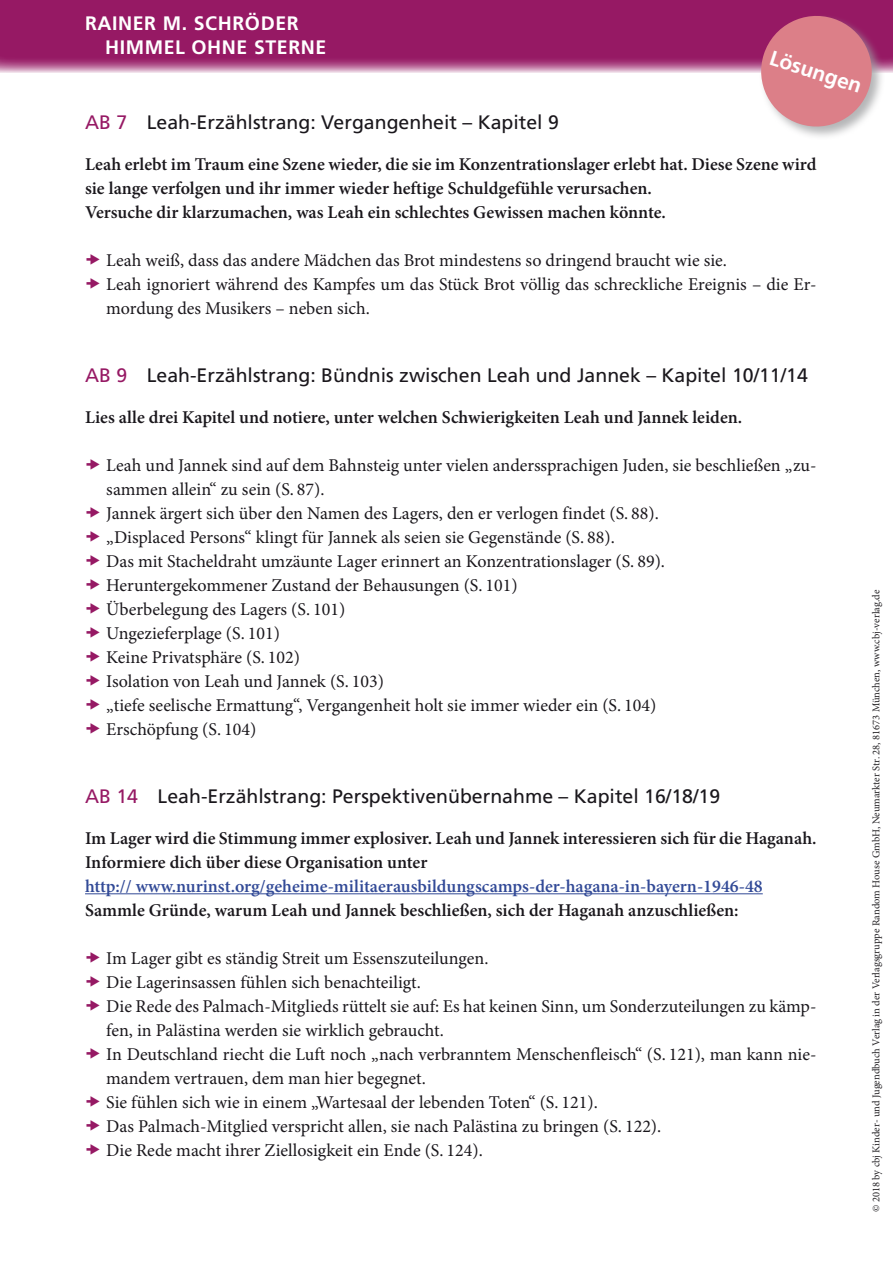
<style>
.page{position:relative;width:893px;height:1263px;background:#fff}
.page>*{position:absolute;margin:0;border:0;box-sizing:border-box;transform-origin:0 0}
.t1{font:700 21px "Frutiger LT Pro";color:#fff}
.t2{font:19.5px "Frutiger LT Pro";color:#1a171c}
.t3{font:700 19.5px/24px "Frutiger LT Pro";letter-spacing:.03em;color:#fff}
.t4{font:18px/24px "Minion Pro";color:#1a171c}
.t5{font:600 18px/24px "Minion Pro";color:#1a171c}
.t6{font:600 18px "Minion Pro";color:#324a97}
.t7{font:10.5px "Minion Pro";color:#232124}
.s1{color:#961964}
</style>
<div class="page">
<svg style="left:0;top:0;width:893px;height:72px;background:#9c276d"></svg>
<div style="left:759px;top:14px;width:127px;height:127px;background:#9d9ea0;opacity:.75"></div>
<svg style="left:754px;top:9px;width:124px;height:124px;background:#d18194"></svg>
<hr style="left:85px;top:893px;width:678px;height:1px;background:#324a97">
<p class="t3" style="left:105px;top:12px;width:223px;text-indent:-20px">RAINER M. SCHRÖDER<br>HIMMEL OHNE STERNE</p>
<p class="t1" style="left:774px;top:45px;width:97px;rotate:18deg">Lösungen</p>
<p class="t2" style="left:85px;top:111px;width:475px"><span class="s1">AB 7</span> Leah-Erzählstrang: Vergangenheit – Kapitel 9</p>
<p class="t5" style="left:85px;top:153px;width:733px">Leah erlebt im Traum eine Szene wieder, die sie im Konzentrationslager erlebt hat. Diese Szene wird sie lange verfolgen und ihr immer wieder heftige Schuldgefühle verursachen.<br>Versuche dir klarzumachen, was Leah ein schlechtes Gewissen machen könnte.</p>
<p class="t4" style="left:106px;top:249px;width:712px">Leah weiß, dass das andere Mädchen das Brot mindestens so dringend braucht wie sie.<br>Leah ignoriert während des Kampfes um das Stück Brot völlig das schreckliche Ereignis – die Er&shy;mordung des Musikers – neben sich.</p>
<p class="t2" style="left:85px;top:364px;width:724px"><span class="s1">AB 9</span> Leah-Erzählstrang: Bündnis zwischen Leah und Jannek – Kapitel 10/11/14</p>
<p class="t5" style="left:85px;top:405px;width:659px">Lies alle drei Kapitel und notiere, unter welchen Schwierigkeiten Leah und Jannek leiden.</p>
<p class="t4" style="left:106px;top:453px;width:712px">Leah und Jannek sind auf dem Bahnsteig unter vielen anderssprachigen Juden, sie beschließen „zu&shy;sammen allein“ zu sein (S. 87).<br>Jannek ärgert sich über den Namen des Lagers, den er verlogen findet (S. 88).<br>„Displaced Persons“ klingt für Jannek als seien sie Gegenstände (S. 88).<br>Das mit Stacheldraht umzäunte Lager erinnert an Konzentrationslager (S. 89).<br>Heruntergekommener Zustand der Behausungen (S. 101)<br>Überbelegung des Lagers (S. 101)<br>Ungezieferplage (S. 101)<br>Keine Privatsphäre (S. 102)<br>Isolation von Leah und Jannek (S. 103)<br>„tiefe seelische Ermattung“, Vergangenheit holt sie immer wieder ein (S. 104)<br>Erschöpfung (S. 104)</p>
<p class="t2" style="left:85px;top:784px;width:637px"><span class="s1">AB 14</span> Leah-Erzählstrang: Perspektivenübernahme – Kapitel 16/18/19</p>
<p class="t5" style="left:85px;top:826px;width:733px">Im Lager wird die Stimmung immer explosiver. Leah und Jannek interessieren sich für die Haganah.<br>Informiere dich über diese Organisation unter</p>
<p class="t6" style="left:85px;top:873px;width:679px">http:// www.nurinst.org/geheime-militaerausbildungscamps-der-hagana-in-bayern-1946-48</p>
<p class="t5" style="left:85px;top:898px;width:655px">Sammle Gründe, warum Leah und Jannek beschließen, sich der Haganah anzuschließen:</p>
<p class="t4" style="left:106px;top:946px;width:712px">Im Lager gibt es ständig Streit um Essenszuteilungen.<br>Die Lagerinsassen fühlen sich benachteiligt.<br>Die Rede des Palmach-Mitglieds rüttelt sie auf: Es hat keinen Sinn, um Sonderzuteilungen zu kämp&shy;fen, in Palästina werden sie wirklich gebraucht.<br>In Deutschland riecht die Luft noch „nach verbranntem Menschenfleisch“ (S. 121), man kann nie&shy;mandem vertrauen, dem man hier begegnet.<br>Sie fühlen sich wie in einem „Wartesaal der lebenden Toten“ (S. 121).<br>Das Palmach-Mitglied verspricht allen, sie nach Palästina zu bringen (S. 122).<br>Die Rede macht ihrer Ziellosigkeit ein Ende (S. 124).</p>
<p class="t7" style="left:869px;top:1212px;width:624px;rotate:-90deg">© 2018 by cbj Kinder- und Jugendbuch Verlag in der Verlagsgruppe Random House GmbH, Neumarkter Str. 28, 81673 München, www.cbj-verlag.de</p>
</div>
